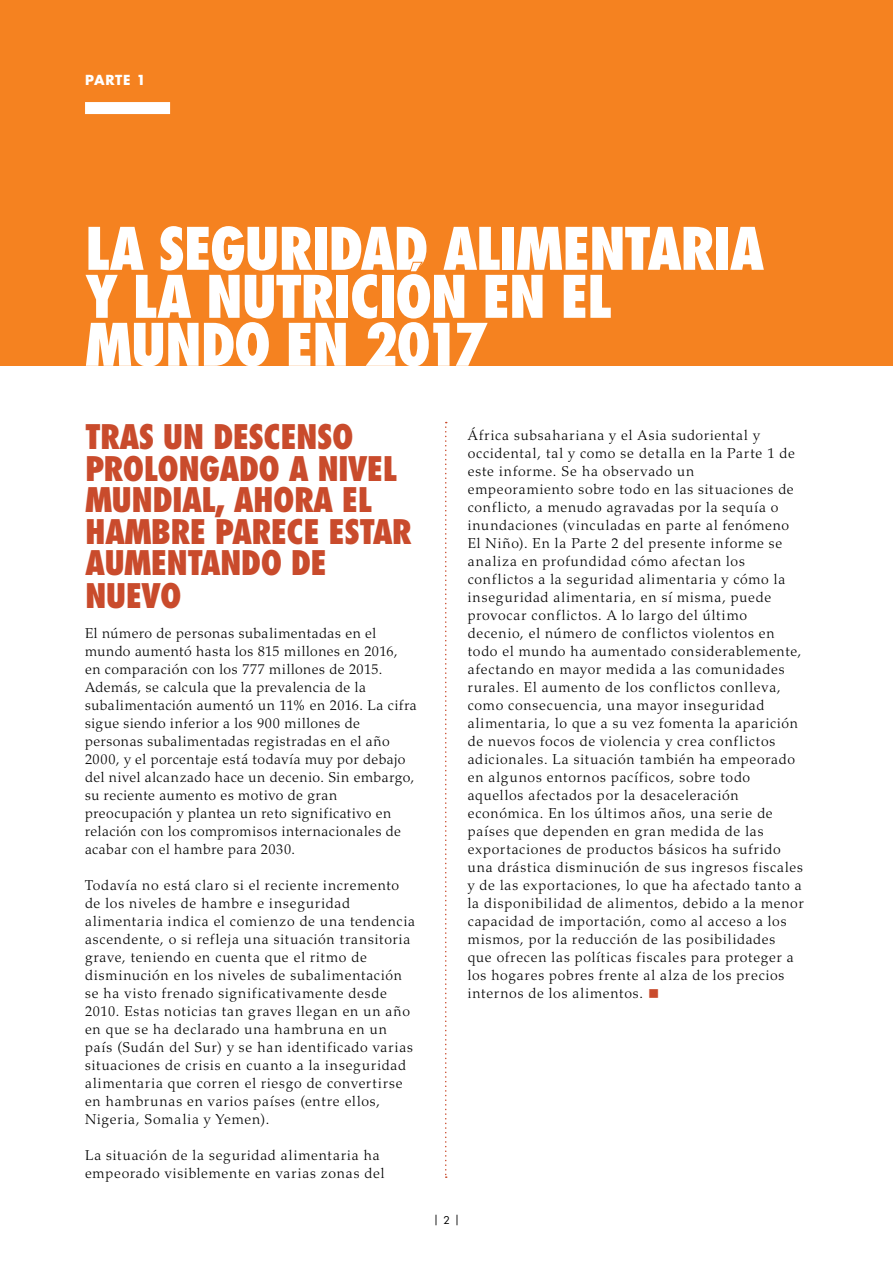
<style>
.page{position:relative;width:893px;height:1263px;background:#fff}
.page>*{position:absolute;margin:0;border:0;box-sizing:border-box;transform-origin:0 0}
.t1{font:800 condensed 57px/48px "Futura Std";letter-spacing:-.03em;color:#fff}
.t2{font:800 condensed 33px/31.8px "Futura Std";letter-spacing:-.02em;color:#c94b2c}
.t3{font:300 14.25px/18px "Palatino LT Std";letter-spacing:.055em;color:#000}
.t4{font:300 14.25px/18px "Palatino LT Std";letter-spacing:.035em;color:#000}
.t5{font:700 13.5px "Futura Std";letter-spacing:.05em;color:#fff}
.t6{font:10.5px "Futura Std";color:#000}
.s1{color:#c94b2c}
</style>
<div class="page">
<svg style="left:445px;top:422px;width:2px;height:756px"></svg>
<div style="left:0;top:0;width:893px;height:366px;background:#f58220"></div>
<div style="left:85px;top:102px;width:85px;height:12px;background:#fff"></div>
<svg style="left:410px;top:262px;width:11px;height:10px"></svg>
<p class="t5" style="left:85px;top:71px;width:62px">PARTE 1</p>
<h1 class="t1" style="left:85px;top:224px;width:681px">LA SEGURIDAD ALIMENTARIA<br>Y LA NUTRICION EN EL<br>MUNDO EN 2017</h1>
<h2 class="t2" style="left:85px;top:421px;width:328px">TRAS UN DESCENSO<br>PROLONGADO A NIVEL<br>MUNDIAL, AHORA EL<br>HAMBRE PARECE ESTAR<br>AUMENTANDO DE<br>NUEVO</h2>
<p class="t4" style="left:85px;top:624px;width:333px">El número de personas subalimentadas en el mundo aumentó hasta los 815 millones en 2016, en comparación con los 777 millones de 2015.<br>Además, se calcula que la prevalencia de la subalimentación aumentó un 11% en 2016. La cifra sigue siendo inferior a los 900 millones de personas subalimentadas registradas en el año 2000, y el porcentaje está todavía muy por debajo del nivel alcanzado hace un decenio. Sin embargo, su reciente aumento es motivo de gran preocupación y plantea un reto significativo en relación con los compromisos internacionales de acabar con el hambre para 2030.</p>
<p class="t3" style="left:85px;top:876px;width:332px">Todavía no está claro si el reciente incremento de los niveles de hambre e inseguridad alimentaria indica el comienzo de una tendencia ascendente, o si refleja una situación transitoria grave, teniendo en cuenta que el ritmo de disminución en los niveles de subalimentación se ha visto frenado significativamente desde 2010. Estas noticias tan graves llegan en un año en que se ha declarado una hambruna en un país (Sudán del Sur) y se han identificado varias situaciones de crisis en cuanto a la inseguridad alimentaria que corren el riesgo de convertirse en hambrunas en varios países (entre ellos, Nigeria, Somalia y Yemen).</p>
<p class="t3" style="left:85px;top:1146px;width:301px">La situación de la seguridad alimentaria ha empeorado visiblemente en varias zonas del</p>
<p class="t3" style="left:468px;top:426px;width:337px">África subsahariana y el Asia sudoriental y occidental, tal y como se detalla en la Parte 1 de este informe. Se ha observado un<br>empeoramiento sobre todo en las situaciones de conflicto, a menudo agravadas por la sequía o inundaciones (vinculadas en parte al fenómeno El Niño). En la Parte 2 del presente informe se analiza en profundidad cómo afectan los conflictos a la seguridad alimentaria y cómo la inseguridad alimentaria, en sí misma, puede provocar conflictos. A lo largo del último decenio, el número de conflictos violentos en todo el mundo ha aumentado considerablemente, afectando en mayor medida a las comunidades rurales. El aumento de los conflictos conlleva, como consecuencia, una mayor inseguridad alimentaria, lo que a su vez fomenta la aparición de nuevos focos de violencia y crea conflictos adicionales. La situación también ha empeorado en algunos entornos pacíficos, sobre todo aquellos afectados por la desaceleración económica. En los últimos años, una serie de países que dependen en gran medida de las exportaciones de productos básicos ha sufrido una drástica disminución de sus ingresos fiscales y de las exportaciones, lo que ha afectado tanto a la disponibilidad de alimentos, debido a la menor capacidad de importación, como al acceso a los mismos, por la reducción de las posibilidades<br>que ofrecen las políticas fiscales para proteger a los hogares pobres frente al alza de los precios internos de los alimentos. <span class="s1">■</span></p>
<p class="t6" style="left:433px;top:1212px;width:29px">| 2 |</p>
</div>
